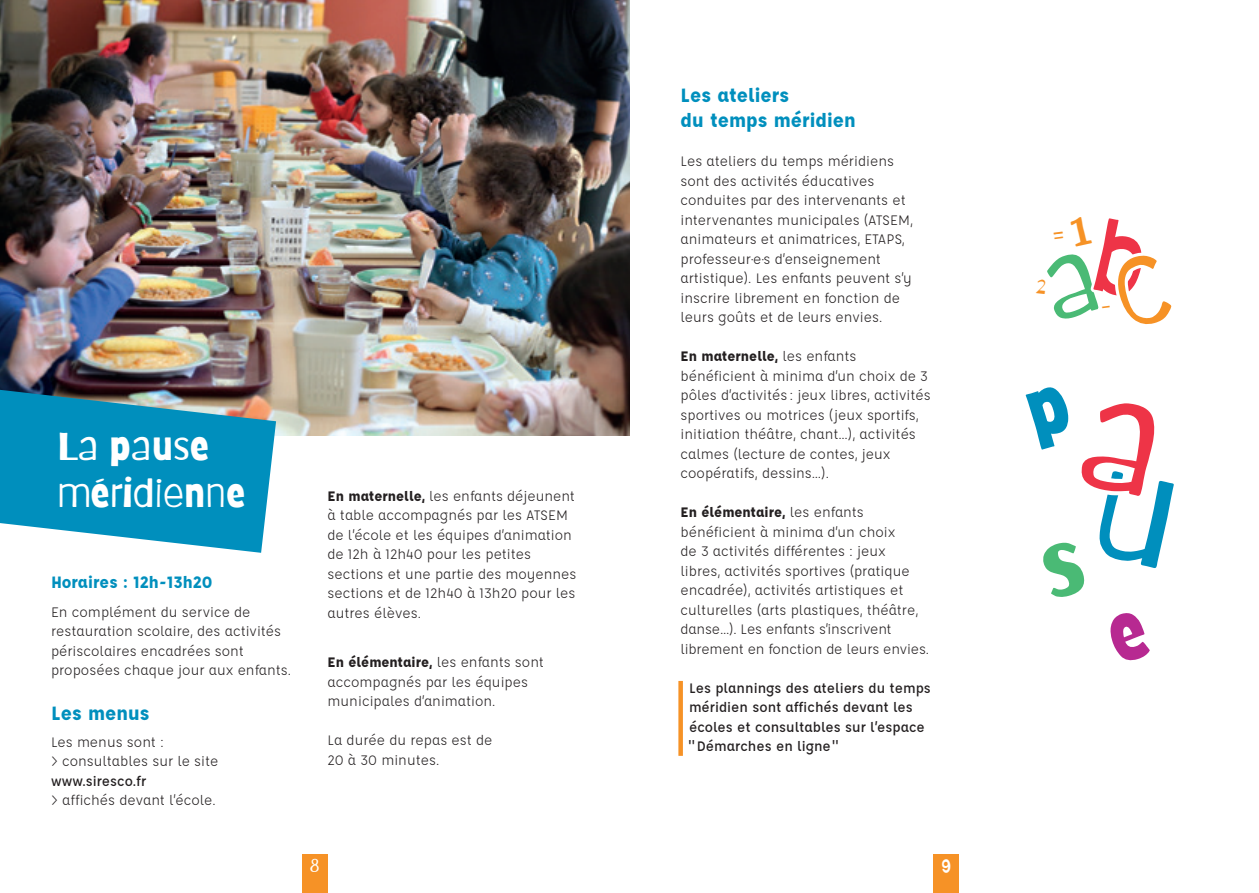
<style>
.page{position:relative;width:1259px;height:893px;background:#fff}
.page>*{position:absolute;margin:0;border:0;box-sizing:border-box;transform-origin:0 0}
.t1{font:39px/46.8px "Barriecito";color:#fff}
.t2{font:700 21px/25.2px "Affogato";color:#008fbd}
.t3{font:700 18px "Affogato";color:#008fbd}
.t4{font:18px "Barriecito";color:#fff}
.t5{font:15px/19.5px "Affogato";color:#231f20}
.t6{font:500 15px/19.5px "Affogato";color:#231f20}
.s1{font-weight:700}
</style>
<div class="page">
<div style="left:302px;top:854px;width:25px;height:39px;background:#f69226"></div>
<div style="left:933px;top:854px;width:26px;height:39px;background:#f69226"></div>
<img style="left:0;top:0;width:629px;height:436px">
<svg style="left:0;top:390px;width:276px;height:163px;background:#2898bc"></svg>
<div style="left:678px;top:681px;width:5px;height:75px;background:#f69226"></div>
<h1 class="t1" style="left:58px;top:423px;width:189px">La pause méridienne</h1>
<p class="t3" style="left:51px;top:571px;width:163px">Horaires : 12h-13h20</p>
<p class="t5" style="left:51px;top:602px;width:241px">En complément du service de restauration scolaire, des activités périscolaires encadrées sont proposées chaque jour aux enfants.</p>
<h2 class="t2" style="left:51px;top:700px;width:100px">Les menus</h2>
<p class="t5" style="left:51px;top:732px;width:169px">Les menus sont :<br>&gt; consultables sur le site</p>
<p class="t6" style="left:51px;top:771px;width:97px">www.siresco.fr</p>
<p class="t5" style="left:51px;top:791px;width:166px">&gt; affichés devant l’école.</p>
<p class="t5" style="left:327px;top:486px;width:250px"><span class="s1">En maternelle,</span> les enfants déjeunent à table accompagnés par les ATSEM de l’école et les équipes d’animation de 12h à 12h40 pour les petites sections et une partie des moyennes sections et de 12h40 à 13h20 pour les autres élèves.</p>
<p class="t5" style="left:327px;top:652px;width:218px"><span class="s1">En élémentaire,</span> les enfants sont accompagnés par les équipes municipales d’animation.</p>
<p class="t5" style="left:327px;top:730px;width:166px">La durée du repas est de<br>20 à 30 minutes.</p>
<h2 class="t2" style="left:680px;top:82px;width:177px">Les ateliers<br>du temps méridien</h2>
<p class="t5" style="left:680px;top:151px;width:234px">Les ateliers du temps méridiens sont des activités éducatives conduites par des intervenants et intervenantes municipales (ATSEM, animateurs et animatrices, ETAPS, professeur·e·s d’enseignement artistique). Les enfants peuvent s’y inscrire librement en fonction de leurs goûts et de leurs envies.</p>
<p class="t5" style="left:680px;top:346px;width:252px"><span class="s1">En maternelle,</span> les enfants bénéficient à minima d’un choix de 3 pôles d’activités : jeux libres, activités sportives ou motrices (jeux sportifs, initiation théâtre, chant…), activités calmes (lecture de contes, jeux coopératifs, dessins…).</p>
<p class="t5" style="left:680px;top:502px;width:250px"><span class="s1">En élémentaire,</span> les enfants bénéficient à minima d’un choix<br>de 3 activités différentes : jeux libres, activités sportives (pratique encadrée), activités artistiques et culturelles (arts plastiques, théâtre, danse…). Les enfants s’inscrivent librement en fonction de leurs envies.</p>
<p class="t6" style="left:689px;top:678px;width:243px">Les plannings des ateliers du temps méridien sont affichés devant les écoles et consultables sur l’espace "Démarches en ligne"</p>
<p class="t4" style="left:310px;top:853px;width:10px">8</p>
<p class="t4" style="left:942px;top:853px;width:10px">9</p>
</div>
